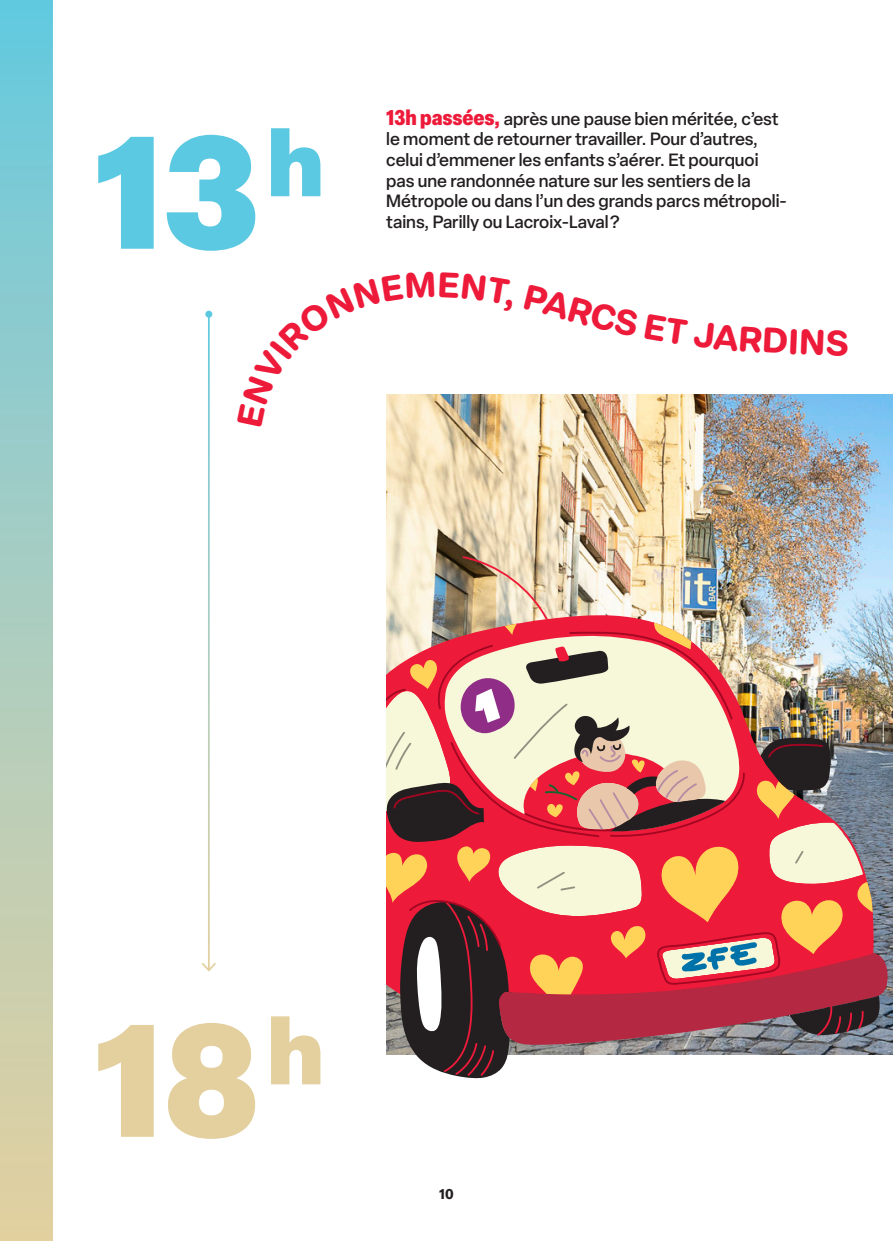
<style>
.page{position:relative;width:893px;height:1241px;background:#fff}
.page>*{position:absolute;margin:0;border:0;box-sizing:border-box;transform-origin:0 0}
.t1{font:900 157.5px "Elza";color:#5bc9e1}
.t2{font:900 157.5px "Elza";color:#e3d09e}
.Textes_Horaires{font:500 17.5px/20.7px "Elza";color:#231f20}
.t3{font:700 14px "Elza";color:#231f20}
.s1{font-weight:900;font-stretch:condensed;font-size:21px;color:#ed1a3a}
</style>
<div class="page">
<div style="left:0;top:0;width:52px;height:1240px;background:linear-gradient(to bottom,#69c9e0,#e7d0a0)"></div>
<svg style="left:205px;top:310px;width:7px;height:7px"></svg>
<svg style="left:202px;top:960px;width:14px;height:12px"></svg>
<img style="left:386px;top:394px;width:507px;height:660px">
<img style="left:386px;top:555px;width:502px;height:523px">
<img style="left:386px;top:394px;width:127px;height:33px">
<p class="t1" style="left:94px;top:77px;width:231px">13 <sup>h</sup></p>
<p class="Textes_Horaires" style="left:386px;top:108px;width:402px"><span class="s1">13h passées,</span> après une pause bien méritée, c’est le moment de retourner travailler. Pour d’autres, celui d’emmener les enfants s’aérer. Et pourquoi pas une randonnée nature sur les sentiers de la Métropole ou dans l’un des grands parcs métropoli&shy;tains, Parilly ou Lacroix-Laval ?</p>
<p class="t2" style="left:94px;top:965px;width:231px">18 <sup>h</sup></p>
<p class="t3" style="left:439px;top:1183px;width:16px">10</p>
</div>
